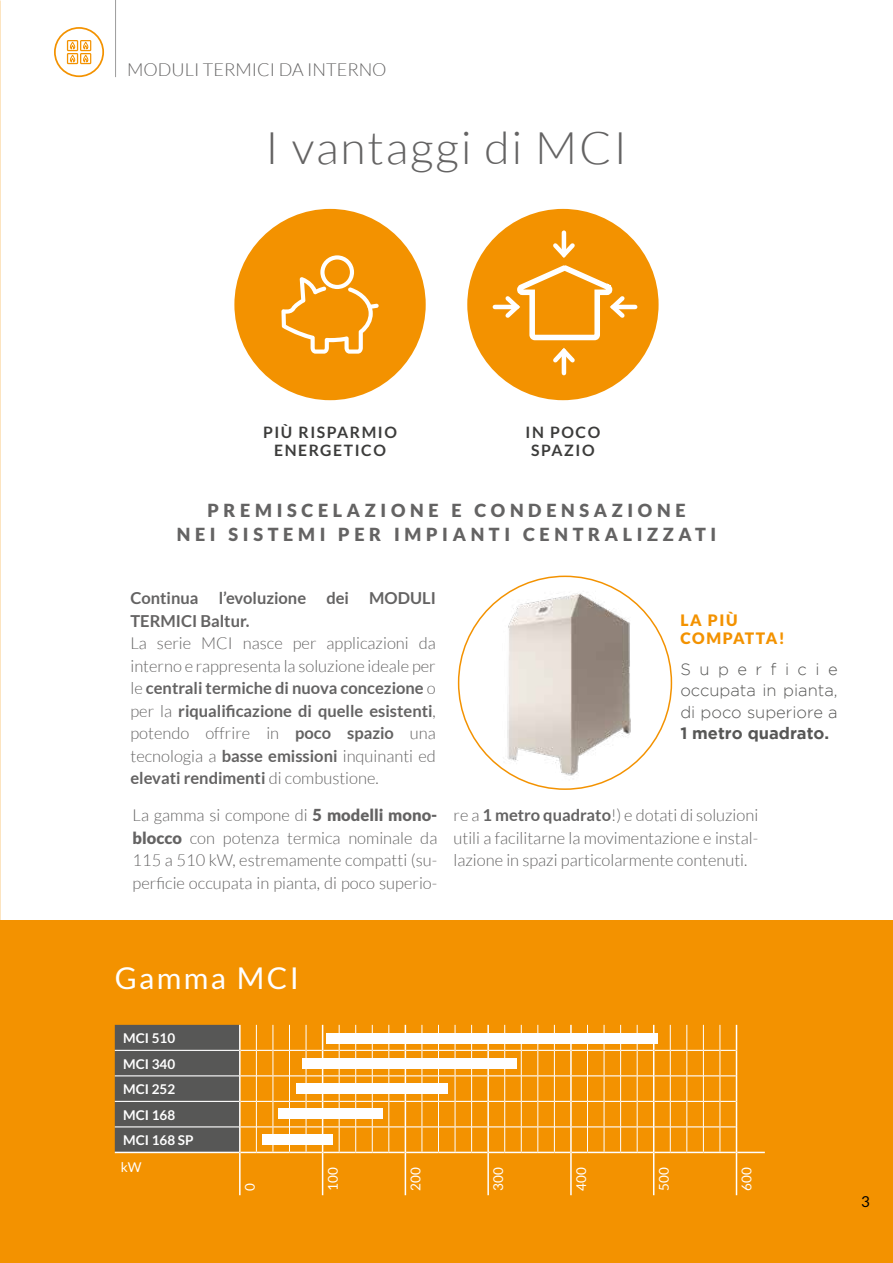
<style>
.page{position:relative;width:893px;height:1263px;background:#fff}
.page>*{position:absolute;margin:0;border:0;box-sizing:border-box;transform-origin:0 0}
.t1{font:300 45px "Lato";letter-spacing:.04em;color:#646363}
.t2{font:30px "Lato";letter-spacing:.08em;color:#fff}
.t3{font:900 18px/24px "Lato";letter-spacing:.26em;color:#646363;text-align:center}
.t4{font:300 18px "Lato";color:#646363}
.t5{font:300 16.5px/22.5px "Lato";color:#646363;text-align:justify}
.t6{font:700 16.5px/22.5px "Lato";color:#646363}
.t7{font:300 16.5px/21.6px "Gotham";color:#575756;text-align:justify}
.t8{font:700 16.5px "Gotham";color:#575756}
.t9{font:700 15.75px/17.7px "Lato";letter-spacing:.1em;color:#3c3c3b;text-align:center}
.t10{font:900 15.75px/17.7px "Lato";letter-spacing:.1em;color:#f39200}
.t11{font:15px "Lato";color:#000}
.t12{font:700 13.5px/25.5px "Lato";color:#fff}
.t13{font:13.5px "Lato";color:#fff}
.s1{font-weight:700}
.s2{font-weight:900}
</style>
<div class="page">
<div style="left:0;top:921px;width:893px;height:342px;background:#f39200"></div>
<hr style="left:115px;top:0;width:1px;height:77px;background:#9d9d9c">
<div style="left:234px;top:209px;width:192px;height:191px;background:#f39200;border-radius:50%"></div>
<svg style="left:281px;top:245px;width:145px;height:126px"></svg>
<div style="left:467px;top:209px;width:192px;height:191px;background:#f39200;border-radius:50%"></div>
<hr style="left:613px;top:305px;width:22px;height:4px;background:#fff">
<hr style="left:495px;top:305px;width:22px;height:4px;background:#fff">
<hr style="left:562px;top:233px;width:4px;height:22px;background:#fff">
<hr style="left:562px;top:351px;width:4px;height:22px;background:#fff">
<svg style="left:500px;top:239px;width:129px;height:128px"></svg>
<svg style="left:54px;top:27px;width:50px;height:50px"></svg>
<hr style="left:239px;top:1152px;width:2px;height:43px;background:#fff">
<hr style="left:322px;top:1152px;width:1px;height:43px;background:#fff">
<hr style="left:405px;top:1152px;width:1px;height:43px;background:#fff">
<hr style="left:487px;top:1152px;width:2px;height:43px;background:#fff">
<hr style="left:570px;top:1152px;width:2px;height:43px;background:#fff">
<hr style="left:653px;top:1152px;width:1px;height:43px;background:#fff">
<hr style="left:736px;top:1152px;width:1px;height:43px;background:#fff">
<svg style="left:115px;top:1025px;width:650px;height:128px"></svg>
<div style="left:262px;top:1134px;width:71px;height:10px;background:#fff"></div>
<div style="left:278px;top:1108px;width:105px;height:11px;background:#fff"></div>
<div style="left:296px;top:1083px;width:151px;height:10px;background:#fff"></div>
<div style="left:303px;top:1058px;width:214px;height:10px;background:#fff"></div>
<div style="left:326px;top:1033px;width:331px;height:11px;background:#fff"></div>
<img style="left:503px;top:583px;width:142px;height:201px">
<p class="t4" style="left:127px;top:60px;width:261px">MODULI TERMICI DA INTERNO</p>
<h1 class="t1" style="left:265px;top:124px;width:364px">I vantaggi di MCI</h1>
<p class="t9" style="left:263px;top:423px;width:136px">PIÙ RISPARMIO<br>ENERGETICO</p>
<p class="t9" style="left:525px;top:423px;width:76px">IN POCO<br>SPAZIO</p>
<p class="t3" style="left:177px;top:498px;width:541px">PREMISCELAZIONE E CONDENSAZIONE<br>NEI SISTEMI PER IMPIANTI CENTRALIZZATI</p>
<p class="t6" style="left:130px;top:587px;width:307px">Continua l’evoluzione dei MODULI<br>TERMICI Baltur.</p>
<p class="t5" style="left:130px;top:632px;width:307px">La serie MCI nasce per applicazioni da interno e rappresenta la soluzione ideale per le <span class="s1">centrali termiche di nuova concezione</span> o per la <span class="s1">riqualificazione di quelle esistenti</span>, potendo offrire in <span class="s1">poco spazio</span> una tecnologia a <span class="s1">basse emissioni</span> inquinanti ed <span class="s1">elevati rendimenti</span> di combustione.</p>
<p class="t10" style="left:680px;top:611px;width:106px">LA PIÙ<br>COMPATTA!</p>
<p class="t7" style="left:680px;top:658px;width:159px">Superficie occupata in pianta, di poco superiore a</p>
<p class="t8" style="left:680px;top:724px;width:150px">1 metro quadrato.</p>
<p class="t5" style="left:133px;top:804px;width:306px">La gamma si compone di <span class="s2">5 modelli mono&shy;blocco</span> con potenza termica nominale da 115 a 510 kW, estremamente compatti (su&shy;perficie occupata in pianta, di poco superio-</p>
<p class="t5" style="left:454px;top:804px;width:306px">re a <span class="s1">1 metro quadrato</span>!) e dotati di soluzioni utili a facilitarne la movimentazione e instal&shy;lazione in spazi particolarmente contenuti.</p>
<h2 class="t2" style="left:115px;top:962px;width:186px">Gamma MCI</h2>
<p class="t12" style="left:123px;top:1025px;width:72px">MCI 510<br>MCI 340<br>MCI 252<br>MCI 168<br>MCI 168 SP</p>
<p class="t13" style="left:121px;top:1159px;width:22px">kW</p>
<p class="t13" style="left:243px;top:1191px;width:9px;rotate:-90deg">0</p>
<p class="t13" style="left:325px;top:1191px;width:25px;rotate:-90deg">100</p>
<p class="t13" style="left:408px;top:1191px;width:25px;rotate:-90deg">200</p>
<p class="t13" style="left:491px;top:1191px;width:25px;rotate:-90deg">300</p>
<p class="t13" style="left:574px;top:1191px;width:25px;rotate:-90deg">400</p>
<p class="t13" style="left:656px;top:1191px;width:25px;rotate:-90deg">500</p>
<p class="t13" style="left:739px;top:1191px;width:25px;rotate:-90deg">600</p>
<p class="t11" style="left:861px;top:1193px;width:10px">3</p>
</div>
